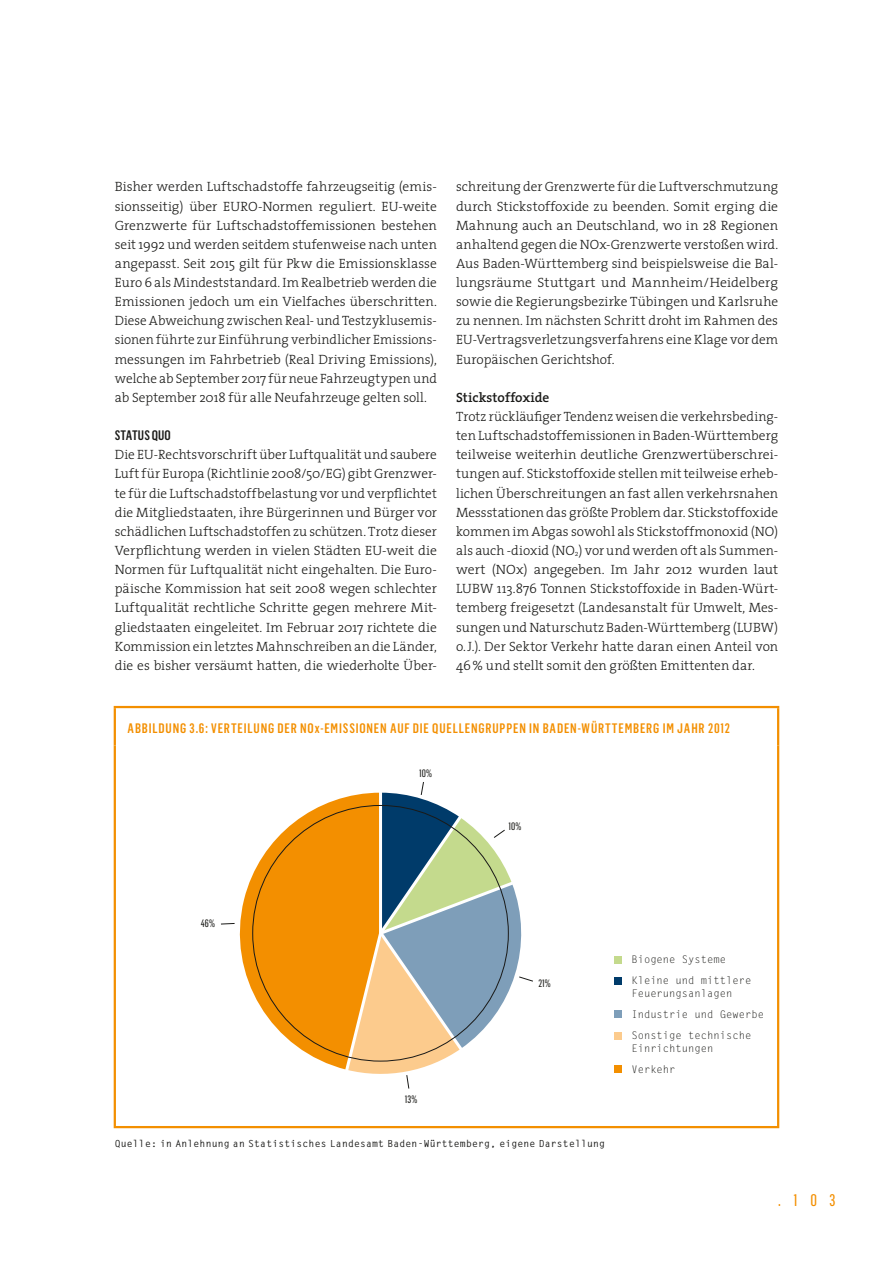
<style>
.page{position:relative;width:893px;height:1263px;background:#fff}
.page>*{position:absolute;margin:0;border:0;box-sizing:border-box;transform-origin:0 0}
.t1{font:16.5px "Flama Condensed Basic";color:#f38f00}
.t2{font:300 13.5px/19.2px "The Serif";color:#1a1a18;text-align:justify}
.t3{font:500 13.5px "Flama Condensed";letter-spacing:.06em;color:#f38f00}
.t4{font:600 13.5px "The Serif";letter-spacing:.005em;color:#1a1a18}
.t5{font:500 13.5px "Flama Condensed";letter-spacing:.005em;color:#1a1a18}
.t6{font:10.5px/21px "Letter Gothic Std";color:#1a1a18}
.t7{font:10.5px/21px "Letter Gothic Std";color:#1a1a17}
.t8{font:10.5px "Flama Condensed Basic";color:#1a1a17}
.t9{font:700 10.5px "Letter Gothic Std";color:#1a1a18}
.t10{font:700 9.75px "Letter Gothic Std";letter-spacing:.02em;color:#1a1a18}
</style>
<div class="page">
<hr style="left:114px;top:706px;width:665px;height:2px;background:#f38f00">
<hr style="left:114px;top:708px;width:2px;height:37px;background:#f38f00">
<hr style="left:777px;top:708px;width:2px;height:37px;background:#f38f00">
<hr style="left:114px;top:745px;width:2px;height:381px;background:#f38f00">
<hr style="left:777px;top:745px;width:2px;height:381px;background:#f38f00">
<hr style="left:114px;top:1126px;width:665px;height:2px;background:#f38f00">
<div style="left:615px;top:956px;width:7px;height:7px;background:#c4da8d"></div>
<div style="left:615px;top:977px;width:7px;height:7px;background:#003b6a"></div>
<div style="left:615px;top:1011px;width:7px;height:7px;background:#7e9eb9"></div>
<div style="left:615px;top:1032px;width:7px;height:8px;background:#fccb8d"></div>
<div style="left:615px;top:1065px;width:7px;height:8px;background:#f38f00"></div>
<svg style="left:221px;top:782px;width:312px;height:307px"></svg>
<p class="t2" style="left:115px;top:177px;width:324px">Bisher werden Luftschadstoffe fahrzeugseitig (emis&shy;sionsseitig) über EURO-Normen reguliert. EU-weite Grenzwerte für Luftschadstoffemissionen bestehen seit 1992 und werden seitdem stufenweise nach unten angepasst. Seit 2015 gilt für Pkw die Emissionsklasse Euro 6 als Mindeststandard. Im Realbetrieb werden die Emissionen jedoch um ein Vielfaches überschritten.<br>Diese Abweichung zwischen Real- und Testzyklusemis&shy;sionen führte zur Einführung verbindlicher Emissions&shy;messungen im Fahrbetrieb (Real Driving Emissions), welche ab September 2017 für neue Fahrzeugtypen und ab September 2018 für alle Neufahrzeuge gelten soll.</p>
<p class="t5" style="left:115px;top:427px;width:57px">STATUS QUO</p>
<p class="t2" style="left:115px;top:445px;width:324px">Die EU-Rechtsvorschrift über Luftqualität und saubere Luft für Europa (Richtlinie 2008/50/EG) gibt Grenzwer&shy;te für die Luftschadstoffbelastung vor und verpflichtet die Mitgliedstaaten, ihre Bürgerinnen und Bürger vor schädlichen Luftschadstoffen zu schützen. Trotz dieser Verpflichtung werden in vielen Städten EU-weit die Normen für Luftqualität nicht eingehalten. Die Euro&shy;päische Kommission hat seit 2008 wegen schlechter Luftqualität rechtliche Schritte gegen mehrere Mit&shy;gliedstaaten eingeleitet. Im Februar 2017 richtete die Kommission ein letztes Mahnschreiben an die Länder, die es bisher versäumt hatten, die wiederholte Über-</p>
<p class="t2" style="left:456px;top:177px;width:324px">schreitung der Grenzwerte für die Luftverschmutzung durch Stickstoffoxide zu beenden. Somit erging die Mahnung auch an Deutschland, wo in 28 Regionen anhaltend gegen die NOx-Grenzwerte verstoßen wird.<br>Aus Baden-Württemberg sind beispielsweise die Bal&shy;lungsräume Stuttgart und Mannheim/Heidelberg sowie die Regierungsbezirke Tübingen und Karlsruhe zu nennen. Im nächsten Schritt droht im Rahmen des EU-Vertragsverletzungsverfahrens eine Klage vor dem Europäischen Gerichtshof.</p>
<p class="t4" style="left:456px;top:389px;width:95px">Stickstoffoxide</p>
<p class="t2" style="left:456px;top:407px;width:324px">Trotz rückläufiger Tendenz weisen die verkehrsbeding&shy;ten Luftschadstoffemissionen in Baden-Württemberg teilweise weiterhin deutliche Grenzwertüberschrei&shy;tungen auf. Stickstoffoxide stellen mit teilweise erheb&shy;lichen Überschreitungen an fast allen verkehrsnahen Messstationen das größte Problem dar. Stickstoffoxide kommen im Abgas sowohl als Stickstoffmonoxid (NO) als auch -dioxid (NO<sub>2</sub>) vor und werden oft als Summen&shy;wert (NOx) angegeben. Im Jahr 2012 wurden laut LUBW 113.876 Tonnen Stickstoffoxide in Baden-Würt&shy;temberg freigesetzt (Landesanstalt für Umwelt, Mes&shy;sungen und Naturschutz Baden-Württemberg (LUBW) o.J.). Der Sektor Verkehr hatte daran einen Anteil von 46% und stellt somit den größten Emittenten dar.</p>
<p class="t6" style="left:158px;top:306px;width:14px">12</p>
<p class="t6" style="left:158px;top:353px;width:14px">10</p>
<p class="t6" style="left:165px;top:446px;width:8px">6</p>
<p class="t9" style="left:124px;top:504px;width:39px;rotate:-90deg">ha/Tag</p>
<p class="t6" style="left:640px;top:510px;width:128px;line-height:12.8px">Betriebsfläche ohne<br>Abbauland + Friedhof</p>
<p class="t6" style="left:640px;top:540px;width:96px">Verkehrsfläche<br>Erholungsfläche<br>Gebäude- und</p>
<p class="t6" style="left:640px;top:594px;width:65px">Freifläche</p>
<p class="t6" style="left:165px;top:539px;width:8px">2</p>
<p class="t6" style="left:165px;top:586px;width:8px">0</p>
<p class="t6" style="left:185px;top:598px;width:416px">2003 2004 2005 2006 2007 2008 2009 2010 2011 2012 2013 2014 2015</p>
<p class="t6" style="left:158px;top:633px;width:14px">-2</p>
<p class="t3" style="left:128px;top:719px;width:604px">ABBILDUNG 3.6: VERTEILUNG DER NOx-EMISSIONEN AUF DIE QUELLENGRUPPEN IN BADEN-WÜRTTEMBERG IM JAHR 2012</p>
<p class="t8" style="left:419px;top:766px;width:14px">10%</p>
<p class="t8" style="left:508px;top:820px;width:14px">10%</p>
<p class="t8" style="left:201px;top:917px;width:16px">46%</p>
<p class="t8" style="left:405px;top:1092px;width:14px">13%</p>
<p class="t8" style="left:538px;top:977px;width:14px">21%</p>
<p class="t10" style="left:115px;top:1137px;width:492px">Quelle: in Anlehnung an Statistisches Landesamt Baden-Württemberg, eigene Darstellung</p>
<p class="t7" style="left:631px;top:949px;width:121px">Biogene Systeme<br>Kleine und mittlere</p>
<p class="t7" style="left:631px;top:983px;width:134px">Feuerungsanlagen<br>Industrie und Gewerbe<br>Sonstige technische</p>
<p class="t7" style="left:631px;top:1038px;width:84px">Einrichtungen<br>Verkehr</p>
<p class="t1" style="left:778px;top:1189px;width:59px">.103</p>
</div>
